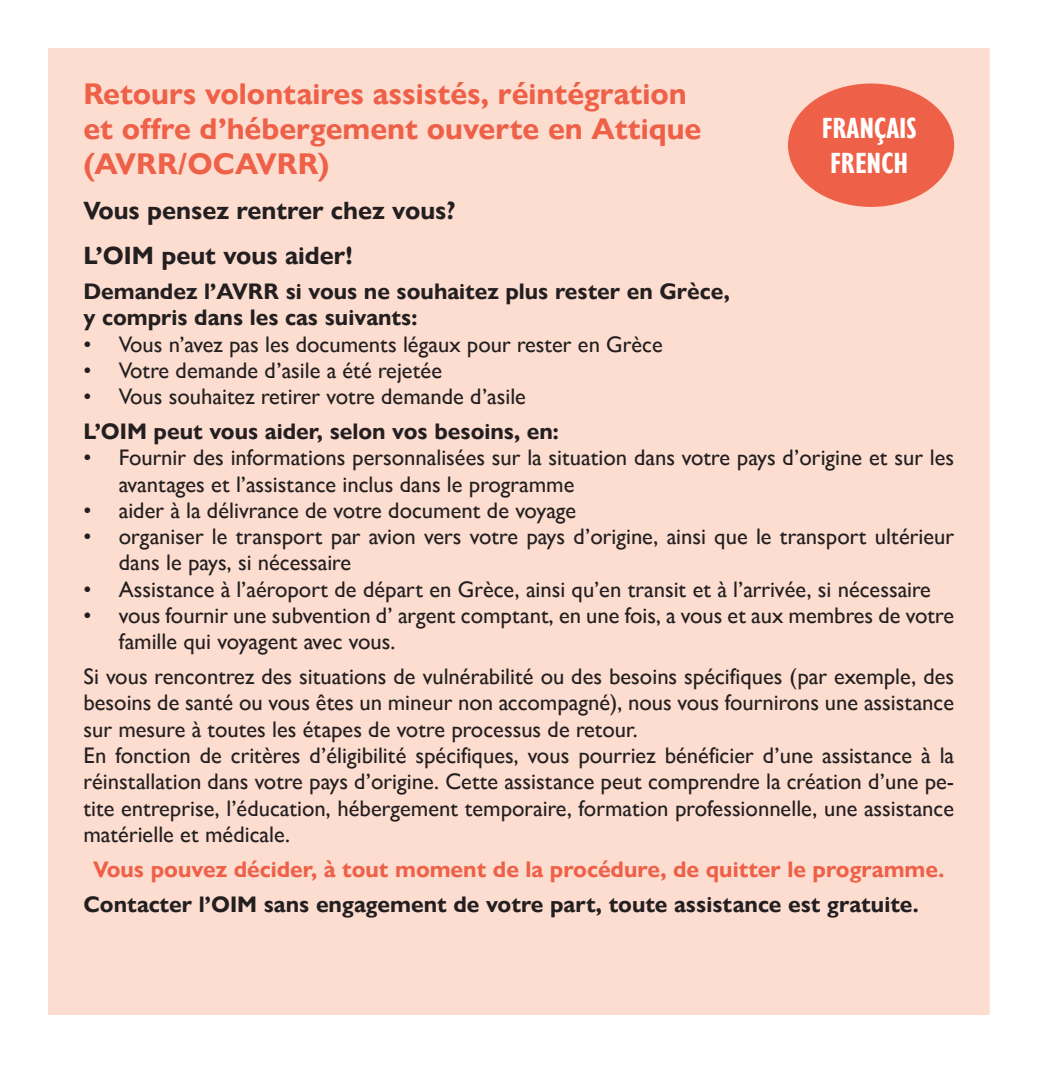
<style>
.page{position:relative;width:1042px;height:1065px;background:#fff}
.page>*{position:absolute;margin:0;border:0;box-sizing:border-box;transform-origin:0 0}
.t1{font:700 30px/35px "Gill Sans Nova";color:#ee6047}
.t2{font:700 condensed 30px/35px "Gill Sans Nova";color:#fff}
.t3{font:700 25px/45px "Gill Sans Nova";color:#231f20}
.t4{font:22.5px/26.2px "Gill Sans Nova";color:#231f20}
.t5{font:700 22.5px/26.2px "Gill Sans Nova";color:#231f20}
.t6{font:700 22.5px "Gill Sans Nova";color:#ee6047}
</style>
<div class="page">
<div style="left:48px;top:48px;width:942px;height:967px;background:#fcddd0"></div>
<div style="left:788px;top:84px;width:166px;height:123px;background:#ee6047;border-radius:50%"></div>
<h1 class="t1" style="left:83px;top:77px;width:619px">Retours volontaires assistés, réintégration et offre d’hébergement ouverte en Attique (AVRR/OCAVRR)</h1>
<p class="t3" style="left:83px;top:188px;width:374px">Vous pensez rentrer chez vous?<br>L’OIM peut vous aider!</p>
<p class="t5" style="left:83px;top:278px;width:648px">Demandez l’AVRR si vous ne souhaitez plus rester en Grèce, y compris dans les cas suivants:</p>
<p class="t4" style="left:83px;top:331px;width:581px">• Vous n’avez pas les documents légaux pour rester en Grèce</p>
<p class="t4" style="left:83px;top:357px;width:360px">• Votre demande d’asile a été rejetée</p>
<p class="t4" style="left:83px;top:383px;width:444px">• Vous souhaitez retirer votre demande d’asile</p>
<p class="t5" style="left:83px;top:418px;width:477px">L’OIM peut vous aider, selon vos besoins, en:</p>
<p class="t4" style="left:119px;top:445px;width:837px;text-indent:-35px">• Fournir des informations personnalisées sur la situation dans votre pays d’origine et sur les avantages et l’assistance inclus dans le programme</p>
<p class="t4" style="left:83px;top:497px;width:494px">• aider à la délivrance de votre document de voyage</p>
<p class="t4" style="left:119px;top:523px;width:837px;text-indent:-35px">• organiser le transport par avion vers votre pays d’origine, ainsi que le transport ultérieur dans le pays, si nécessaire</p>
<p class="t4" style="left:83px;top:576px;width:849px">• Assistance à l’aéroport de départ en Grèce, ainsi qu’en transit et à l’arrivée, si nécessaire</p>
<p class="t4" style="left:119px;top:602px;width:837px;text-indent:-35px">• vous fournir une subvention d’ argent comptant, en une fois, a vous et aux membres de votre famille qui voyagent avec vous.</p>
<p class="t4" style="left:83px;top:663px;width:872px">Si vous rencontrez des situations de vulnérabilité ou des besoins spécifiques (par exemple, des besoins de santé ou vous êtes un mineur non accompagné), nous vous fournirons une assistance sur mesure à toutes les étapes de votre processus de retour.<br>En fonction de critères d’éligibilité spécifiques, vous pourriez bénéficier d’une assistance à la réinstallation dans votre pays d’origine. Cette assistance peut comprendre la création d’une pe&shy;tite entreprise, l’éducation, hébergement temporaire, formation professionnelle, une assistance matérielle et médicale.</p>
<p class="t6" style="left:93px;top:856px;width:852px">Vous pouvez décider, à tout moment de la procédure, de quitter le programme.</p>
<p class="t5" style="left:83px;top:891px;width:837px">Contacter l’OIM sans engagement de votre part, toute assistance est gratuite.</p>
<h1 class="t2" style="left:822px;top:111px;width:97px">FRANÇAIS<br>FRENCH</h1>
</div>
